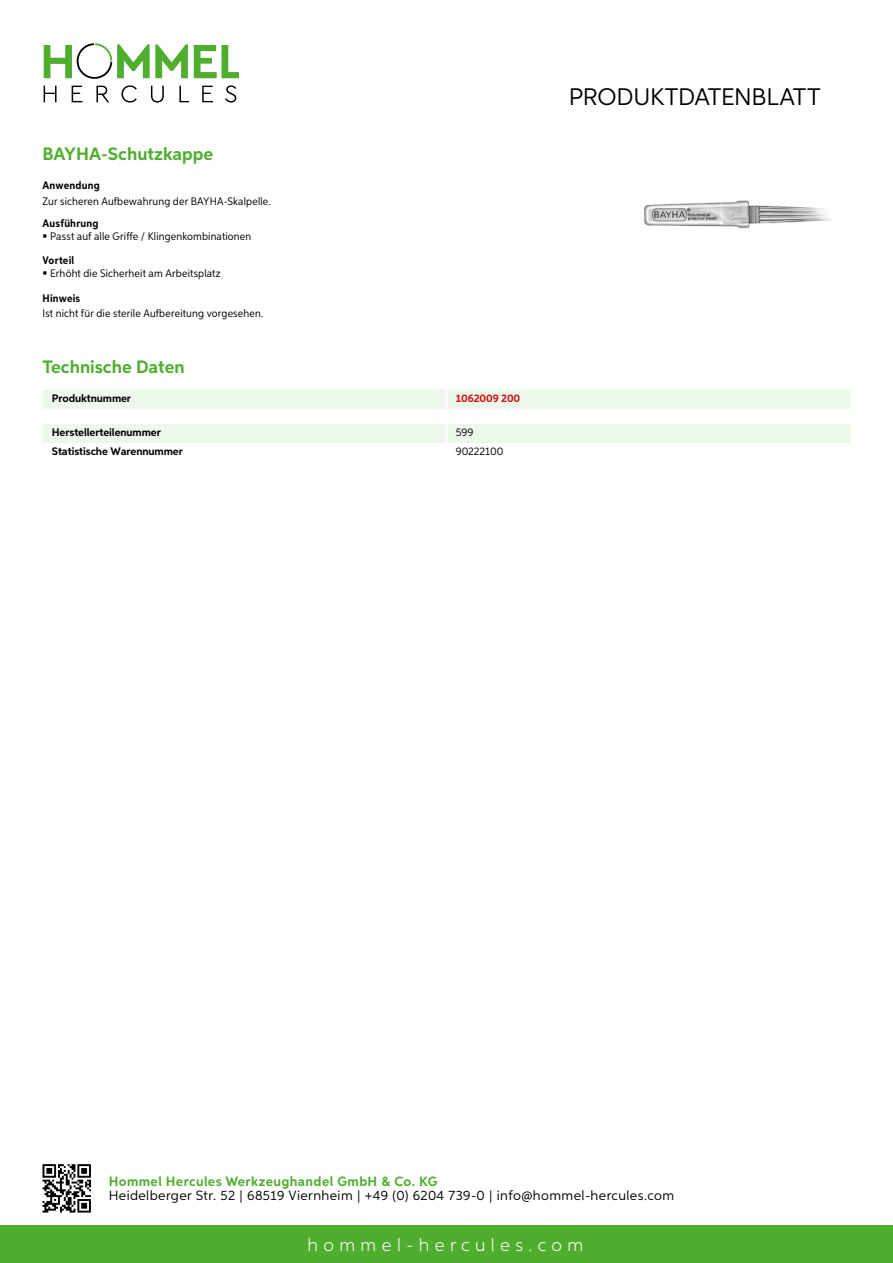
<style>
.page{position:relative;width:893px;height:1263px;background:#fff}
.page>*{position:absolute;margin:0;border:0;box-sizing:border-box;transform-origin:0 0}
.t1{font:24px "Aspira";letter-spacing:-.01em;color:#000}
.t2{font:700 18px "Aspira";color:#50ae2f}
.t3{font:300 18px "Aspira";letter-spacing:.3em;color:#fff}
.t4{font:13.5px "Aspira";letter-spacing:.03em;color:#000}
.t5{font:700 13.5px "Aspira";letter-spacing:.03em;color:#50ae2f}
.t6{font:10.95px "Aspira Nar";letter-spacing:.015em;color:#000}
.t7{font:700 10.95px "Aspira";letter-spacing:-.01em;color:#000}
.t8{font:700 10.95px "Aspira Nar";letter-spacing:.02em;color:#000}
.t9{font:10.95px "Aspira";letter-spacing:-.01em;color:#000}
.t10{font:700 10.95px "Aspira";letter-spacing:-.01em;color:#cd1013}
</style>
<div class="page">
<div style="left:0;top:1226px;width:893px;height:37px;background:#50ae2f"></div>
<svg style="left:43px;top:1164px;width:48px;height:48px"></svg>
<svg style="left:194px;top:45px;width:45px;height:33px"></svg>
<svg style="left:44px;top:43px;width:144px;height:36px"></svg>
<svg style="left:44px;top:86px;width:13px;height:16px"></svg>
<svg style="left:72px;top:86px;width:10px;height:16px"></svg>
<svg style="left:96px;top:86px;width:13px;height:16px"></svg>
<svg style="left:121px;top:85px;width:16px;height:18px"></svg>
<svg style="left:151px;top:86px;width:13px;height:17px"></svg>
<svg style="left:179px;top:86px;width:10px;height:16px"></svg>
<svg style="left:202px;top:86px;width:11px;height:16px"></svg>
<svg style="left:225px;top:85px;width:11px;height:18px"></svg>
<div style="left:43px;top:390px;width:807px;height:19px;background:#eef7eb"></div>
<hr style="left:445px;top:390px;width:3px;height:19px;background:#fff">
<div style="left:43px;top:424px;width:807px;height:19px;background:#eef7eb"></div>
<img style="left:644px;top:200px;width:187px;height:29px">
<h2 class="t2" style="left:43px;top:142px;width:172px">BAYHA-Schutzkappe</h2>
<p class="t8" style="left:43px;top:179px;width:59px">Anwendung</p>
<p class="t6" style="left:43px;top:194px;width:230px">Zur sicheren Aufbewahrung der BAYHA-Skalpelle.</p>
<p class="t8" style="left:43px;top:216px;width:58px">Ausführung</p>
<p class="t6" style="left:50px;top:229px;width:203px">Passt auf alle Griffe / Klingenkombinationen</p>
<p class="t8" style="left:43px;top:253px;width:33px">Vorteil</p>
<p class="t6" style="left:50px;top:266px;width:172px">Erhöht die Sicherheit am Arbeitsplatz</p>
<p class="t8" style="left:43px;top:291px;width:39px">Hinweis</p>
<p class="t6" style="left:43px;top:307px;width:222px">Ist nicht für die sterile Aufbereitung vorgesehen.</p>
<h2 class="t2" style="left:43px;top:355px;width:144px">Technische Daten</h2>
<p class="t7" style="left:52px;top:391px;width:81px">Produktnummer</p>
<p class="t10" style="left:456px;top:391px;width:66px">1062009 200</p>
<p class="t7" style="left:52px;top:426px;width:111px">Herstellerteilenummer</p>
<p class="t9" style="left:456px;top:426px;width:19px">599</p>
<p class="t7" style="left:52px;top:445px;width:132px">Statistische Warennummer</p>
<p class="t9" style="left:456px;top:445px;width:49px">90222100</p>
<h1 class="t1" style="left:569px;top:82px;width:253px">Produktdatenblatt</h1>
<p class="t5" style="left:109px;top:1172px;width:330px">Hommel Hercules Werkzeughandel GmbH &amp; Co. KG</p>
<p class="t4" style="left:109px;top:1187px;width:567px">Heidelberger Str. 52 | 68519 Viernheim | +49 (0) 6204 739-0 | info@hommel-hercules.com</p>
<h2 class="t3" style="left:307px;top:1234px;width:277px">hommel-hercules.com</h2>
</div>
